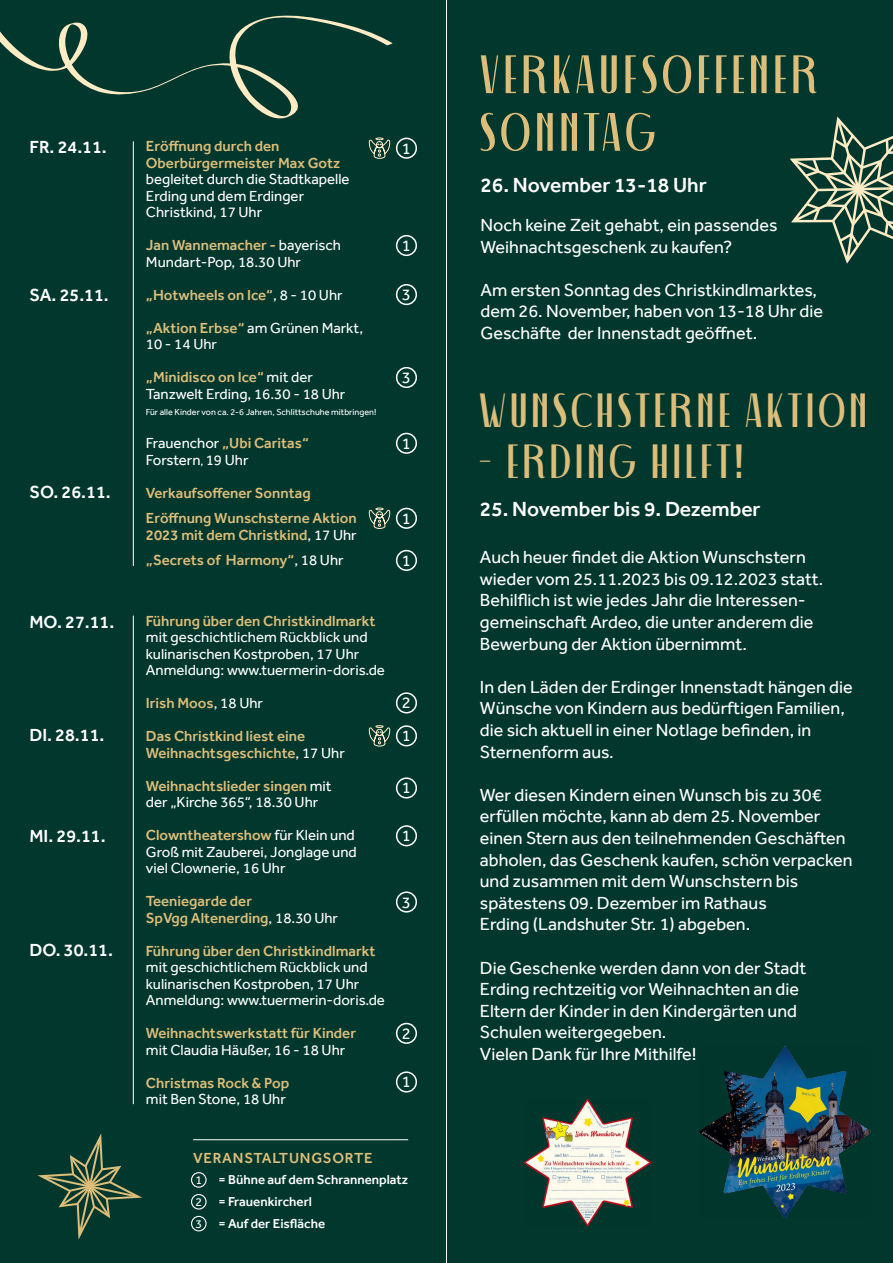
<style>
.page{position:relative;width:893px;height:1263px;background:#01372d}
.page>*{position:absolute;margin:0;border:0;box-sizing:border-box;transform-origin:0 0}
.t1{font:54px/57.6px "DECOHEADDISPLAY Regular";letter-spacing:.1em;color:#dcbd7a}
.t2{font:48px "DECOHEADDISPLAY Regular";letter-spacing:.1em;color:#dcbd7a}
.t3{font:500 21px "Effra";color:#fff}
.t4{font:18px/21.6px "Effra";color:#fff}
.t5{font:500 18px "Effra";color:#fff}
.t6{font:16.5px/33px "Effra";color:#fff}
.t7{font:15px/16.5px "Effra";color:#fff}
.t8{font:500 15px/16.5px "Effra";color:#dcbd7a}
.t9{font:500 15px "Effra";letter-spacing:.05em;color:#dcbd7a}
.t10{font:500 13.35px/21.9px "Effra";color:#fff}
.t11{font:12.15px/21.9px "Effra";color:#fff;text-align:justify}
.t12{font:9px "Effra";color:#fff}
.s1{font-weight:500;color:#dcbd7a}
.s2{font-weight:400;color:#fff}
.s3{font-size:12px}
</style>
<div class="page">
<hr style="left:446px;top:0;width:1px;height:1263px;background:#fff">
<div style="left:396px;top:138px;width:21px;height:21px;border:2px solid #fff;border-radius:50%"></div>
<div style="left:396px;top:235px;width:21px;height:21px;border:2px solid #fff;border-radius:50%"></div>
<div style="left:396px;top:284px;width:21px;height:21px;border:2px solid #fff;border-radius:50%"></div>
<div style="left:396px;top:367px;width:21px;height:21px;border:2px solid #fff;border-radius:50%"></div>
<div style="left:396px;top:433px;width:21px;height:21px;border:2px solid #fff;border-radius:50%"></div>
<div style="left:396px;top:508px;width:21px;height:21px;border:2px solid #fff;border-radius:50%"></div>
<div style="left:396px;top:550px;width:21px;height:21px;border:2px solid #fff;border-radius:50%"></div>
<div style="left:396px;top:692px;width:21px;height:21px;border:2px solid #fff;border-radius:50%"></div>
<div style="left:396px;top:725px;width:21px;height:21px;border:2px solid #fff;border-radius:50%"></div>
<div style="left:396px;top:777px;width:21px;height:21px;border:2px solid #fff;border-radius:50%"></div>
<div style="left:396px;top:825px;width:21px;height:21px;border:2px solid #fff;border-radius:50%"></div>
<div style="left:396px;top:1023px;width:21px;height:21px;border:2px solid #fff;border-radius:50%"></div>
<div style="left:396px;top:1071px;width:21px;height:21px;border:2px solid #fff;border-radius:50%"></div>
<hr style="left:133px;top:141px;width:1px;height:425px;background:#fff">
<hr style="left:133px;top:615px;width:1px;height:489px;background:#fff">
<svg style="left:790px;top:116px;width:103px;height:148px"></svg>
<svg style="left:0;top:15px;width:393px;height:104px"></svg>
<svg style="left:37px;top:1133px;width:105px;height:107px"></svg>
<img style="left:699px;top:1046px;width:172px;height:172px">
<img style="left:524px;top:1099px;width:127px;height:127px">
<svg style="left:369px;top:507px;width:21px;height:22px"></svg>
<svg style="left:369px;top:725px;width:21px;height:22px"></svg>
<svg style="left:369px;top:137px;width:21px;height:22px"></svg>
<div style="left:396px;top:891px;width:21px;height:21px;border:2px solid #fff;border-radius:50%"></div>
<hr style="left:193px;top:1139px;width:215px;height:1px;background:#fff">
<div style="left:191px;top:1172px;width:16px;height:16px;border:1px solid #fff;border-radius:50%"></div>
<div style="left:191px;top:1194px;width:16px;height:15px;border:1px solid #fff;border-radius:50%"></div>
<div style="left:191px;top:1216px;width:16px;height:15px;border:1px solid #fff;border-radius:50%"></div>
<p class="t5" style="left:29px;top:136px;width:79px">FR. 24.11.</p>
<p class="t5" style="left:29px;top:284px;width:81px">SA. 25.11.</p>
<p class="t5" style="left:29px;top:481px;width:83px">SO. 26.11.</p>
<p class="t5" style="left:29px;top:611px;width:86px">MO. 27.11.</p>
<p class="t5" style="left:29px;top:724px;width:76px">DI. 28.11.</p>
<p class="t5" style="left:29px;top:825px;width:78px">MI. 29.11.</p>
<p class="t5" style="left:29px;top:939px;width:85px">DO. 30.11.</p>
<p class="t8" style="left:146px;top:138px;width:196px">Eröffnung durch den<br>Oberbürgermeister Max Gotz</p>
<p class="t7" style="left:146px;top:171px;width:205px">begleitet durch die Stadtkapelle<br>Erding und dem Erdinger<br>Christkind, 17 Uhr</p>
<p class="t7" style="left:146px;top:237px;width:197px"><span class="s1">Jan Wannemacher -</span> bayerisch<br>Mundart-Pop, 18.30 Uhr</p>
<p class="t8" style="left:146px;top:286px;width:198px">„Hotwheels on Ice“<span class="s2">, 8 - 10 Uhr</span></p>
<p class="t7" style="left:146px;top:319px;width:219px"><span class="s1">„Aktion Erbse“</span> am Grünen Markt,<br>10 - 14 Uhr</p>
<p class="t7" style="left:146px;top:369px;width:201px"><span class="s1">„Minidisco on Ice“</span> mit der<br>Tanzwelt Erding, 16.30 - 18 Uhr</p>
<p class="t12" style="left:146px;top:407px;width:232px">Für alle Kinder von ca. 2-6 Jahren, Schlittschuhe mitbringen!</p>
<p class="t7" style="left:146px;top:435px;width:164px">Frauenchor <span class="s1">„Ubi Caritas“<br></span>Forstern<span class="s3">,</span> 19 Uhr</p>
<p class="t8" style="left:146px;top:480px;width:212px;line-height:25.5px">Verkaufsoffener Sonntag<br>Eröffnung Wunschsterne Aktion</p>
<p class="t8" style="left:146px;top:522px;width:212px;line-height:25.5px">2023 mit dem Christkind<span class="s2">, 17 Uhr </span>„Secrets of Harmony“<span class="s2">, 18 Uhr</span></p>
<p class="t6" style="left:402px;top:131px;width:10px">1</p>
<p class="t6" style="left:402px;top:229px;width:10px">1</p>
<p class="t6" style="left:402px;top:278px;width:10px">3</p>
<p class="t6" style="left:402px;top:361px;width:10px">3</p>
<p class="t6" style="left:402px;top:427px;width:10px">1</p>
<p class="t6" style="left:402px;top:502px;width:10px">1</p>
<p class="t6" style="left:402px;top:544px;width:10px">1</p>
<p class="t8" style="left:146px;top:612px;width:231px">Führung über den Christkindlmarkt</p>
<p class="t7" style="left:146px;top:629px;width:241px">mit geschichtlichem Rückblick und kulinarischen Kostproben, 17 Uhr<br>Anmeldung: www.tuermerin-doris.de</p>
<p class="t8" style="left:146px;top:695px;width:119px">Irish Moos<span class="s2">, 18 Uhr</span></p>
<p class="t8" style="left:146px;top:728px;width:200px">Das Christkind liest eine<br>Weihnachtsgeschichte<span class="s2">, 17 Uhr</span></p>
<p class="t7" style="left:146px;top:777px;width:187px"><span class="s1">Weihnachtslieder singen</span> mit der „Kirche 365“, 18.30 Uhr</p>
<p class="t7" style="left:146px;top:827px;width:212px"><span class="s1">Clowntheatershow</span> für Klein und<br>Groß mit Zauberei, Jonglage und viel Clownerie, 16 Uhr</p>
<p class="t8" style="left:146px;top:893px;width:194px">Teeniegarde der<br>SpVgg Altenerding<span class="s2">, 18.30 Uhr</span></p>
<p class="t8" style="left:146px;top:942px;width:231px">Führung über den Christkindlmarkt</p>
<p class="t7" style="left:146px;top:959px;width:241px">mit geschichtlichem Rückblick und kulinarischen Kostproben, 17 Uhr<br>Anmeldung: www.tuermerin-doris.de</p>
<p class="t8" style="left:146px;top:1025px;width:212px">Weihnachtswerkstatt für Kinder</p>
<p class="t7" style="left:146px;top:1041px;width:201px">mit Claudia Häußer, 16 - 18 Uhr</p>
<p class="t8" style="left:146px;top:1074px;width:145px">Christmas Rock &amp; Pop</p>
<p class="t7" style="left:146px;top:1091px;width:141px">mit Ben Stone, 18 Uhr</p>
<p class="t6" style="left:402px;top:686px;width:10px">2<br>1</p>
<p class="t6" style="left:402px;top:771px;width:10px">1</p>
<p class="t6" style="left:402px;top:819px;width:10px">1</p>
<p class="t6" style="left:402px;top:885px;width:10px">3</p>
<p class="t6" style="left:402px;top:1017px;width:10px">2</p>
<p class="t6" style="left:402px;top:1065px;width:10px">1</p>
<p class="t9" style="left:193px;top:1149px;width:181px">VERANSTALTUNGSORTE</p>
<p class="t11" style="left:195px;top:1169px;width:8px">1<br>2<br>3</p>
<p class="t10" style="left:218px;top:1169px;width:191px">= Bühne auf dem Schrannenplatz = Frauenkircherl<br>= Auf der Eisfläche</p>
<h1 class="t1" style="left:480px;top:47px;width:338px">VERKAUFSOFFENER<br>SONNTAG</h1>
<p class="t3" style="left:480px;top:172px;width:228px">26. November 13-18 Uhr</p>
<p class="t4" style="left:480px;top:214px;width:299px">Noch keine Zeit gehabt, ein passendes<br>Weihnachtsgeschenk zu kaufen?</p>
<p class="t4" style="left:480px;top:279px;width:344px">Am ersten Sonntag des Christkindlmarktes, dem 26. November, haben von 13-18 Uhr die<br>Geschäfte der Innenstadt geöffnet.</p>
<h2 class="t2" style="left:480px;top:390px;width:388px">WUNSCHSTERNE AKTION</h2>
<h2 class="t2" style="left:480px;top:441px;width:265px">- ERDING HILFT!</h2>
<p class="t3" style="left:480px;top:496px;width:282px">25. November bis 9. Dezember</p>
<p class="t4" style="left:480px;top:546px;width:345px">Auch heuer findet die Aktion Wunschstern wieder vom 25.11.2023 bis 09.12.2023 statt.<br>Behilflich ist wie jedes Jahr die Interessen&shy;gemeinschaft Ardeo, die unter anderem die Bewerbung der Aktion übernimmt.</p>
<p class="t4" style="left:480px;top:676px;width:374px">In den Läden der Erdinger Innenstadt hängen die Wünsche von Kindern aus bedürftigen Familien, die sich aktuell in einer Notlage befinden, in Sternenform aus.</p>
<p class="t4" style="left:480px;top:784px;width:374px">Wer diesen Kindern einen Wunsch bis zu 30€ erfüllen möchte, kann ab dem 25. November einen Stern aus den teilnehmenden Geschäften abholen, das Geschenk kaufen, schön verpacken und zusammen mit dem Wunschstern bis spätestens 09. Dezember im Rathaus<br>Erding (Landshuter Str. 1) abgeben.</p>
<p class="t4" style="left:480px;top:957px;width:328px">Die Geschenke werden dann von der Stadt Erding rechtzeitig vor Weihnachten an die Eltern der Kinder in den Kindergärten und Schulen weitergegeben.<br>Vielen Dank für Ihre Mithilfe!</p>
</div>
